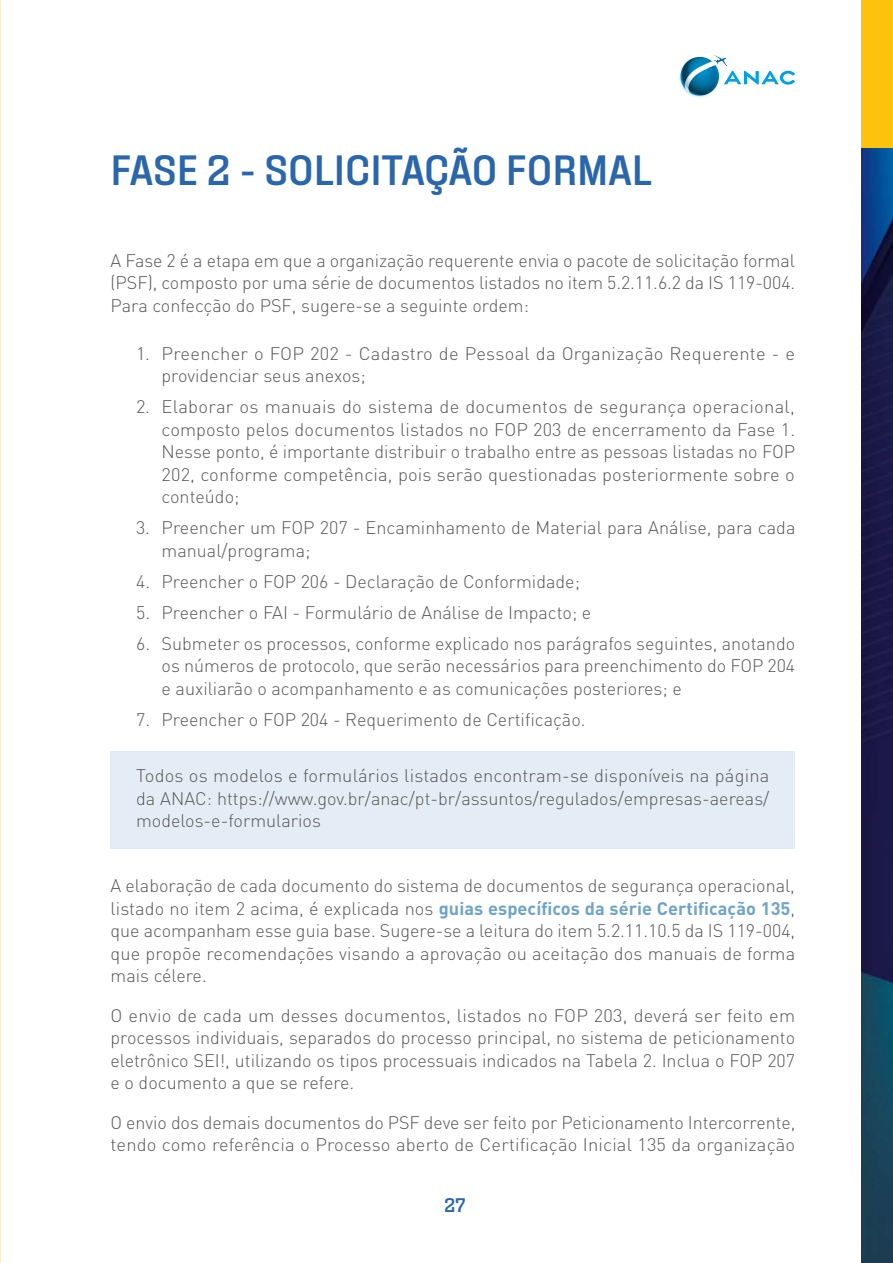
<style>
.page{position:relative;width:893px;height:1263px;background:#fff}
.page>*{position:absolute;margin:0;border:0;box-sizing:border-box;transform-origin:0 0}
.t1{font:500 42px "Fixture";color:#2a66ac}
.t2{font:500 19.5px "Fixture";color:#2a66ac}
.t3{font:300 18px/22.5px "DINOT";color:#575756;text-align:justify}
.s1{font-weight:700;color:#6fa3c8}
</style>
<div class="page">
<img style="left:861px;top:147px;width:32px;height:1116px">
<div style="left:861px;top:0;width:32px;height:147px;background:#fdc20b"></div>
<svg style="left:726px;top:71px;width:69px;height:14px"></svg>
<img style="left:679px;top:55px;width:47px;height:43px">
<svg style="left:0;top:10px;width:1px;height:1253px"></svg>
<div style="left:111px;top:752px;width:684px;height:97px;background:#e4edf6"></div>
<h1 class="t1" style="left:111px;top:144px;width:543px">FASE 2 - SOLICITAÇÃO FORMAL</h1>
<p class="t3" style="left:111px;top:248px;width:686px">A Fase 2 é a etapa em que a organização requerente envia o pacote de solicitação formal (PSF), composto por uma série de documentos listados no item 5.2.11.6.2 da IS 119-004.<br>Para confecção do PSF, sugere-se a seguinte ordem:</p>
<p class="t3" style="left:162px;top:341px;width:635px;text-indent:-26px">1. Preencher o FOP 202 - Cadastro de Pessoal da Organização Requerente - e providenciar seus anexos;</p>
<p class="t3" style="left:162px;top:395px;width:635px;text-indent:-26px">2. Elaborar os manuais do sistema de documentos de segurança operacional, composto pelos documentos listados no FOP 203 de encerramento da Fase 1.<br>Nesse ponto, é importante distribuir o trabalho entre as pessoas listadas no FOP 202, conforme competência, pois serão questionadas posteriormente sobre o conteúdo;</p>
<p class="t3" style="left:162px;top:516px;width:635px;text-indent:-26px">3. Preencher um FOP 207 - Encaminhamento de Material para Análise, para cada manual/programa;</p>
<p class="t3" style="left:136px;top:569px;width:445px">4. Preencher o FOP 206 - Declaração de Conformidade;</p>
<p class="t3" style="left:136px;top:600px;width:457px">5. Preencher o FAI - Formulário de Análise de Impacto; e</p>
<p class="t3" style="left:162px;top:631px;width:635px;text-indent:-26px">6. Submeter os processos, conforme explicado nos parágrafos seguintes, anotando os números de protocolo, que serão necessários para preenchimento do FOP 204 e auxiliarão o acompanhamento e as comunicações posteriores; e</p>
<p class="t3" style="left:136px;top:707px;width:451px">7. Preencher o FOP 204 - Requerimento de Certificação.</p>
<p class="t3" style="left:136px;top:764px;width:635px">Todos os modelos e formulários listados encontram-se disponíveis na página da ANAC: https://www.gov.br/anac/pt-br/assuntos/regulados/empresas-aereas/ modelos-e-formularios</p>
<p class="t3" style="left:111px;top:874px;width:686px">A elaboração de cada documento do sistema de documentos de segurança operacional, listado no item 2 acima, é explicada nos <span class="s1">guias específicos da série Certificação 135</span>, que acompanham esse guia base. Sugere-se a leitura do item 5.2.11.10.5 da IS 119-004, que propõe recomendações visando a aprovação ou aceitação dos manuais de forma mais célere.</p>
<p class="t3" style="left:111px;top:1003px;width:686px">O envio de cada um desses documentos, listados no FOP 203, deverá ser feito em processos individuais, separados do processo principal, no sistema de peticionamento eletrônico SEI!, utilizando os tipos processuais indicados na Tabela 2. Inclua o FOP 207 e o documento a que se refere.</p>
<p class="t3" style="left:111px;top:1110px;width:686px">O envio dos demais documentos do PSF deve ser feito por Peticionamento Intercorrente, tendo como referência o Processo aberto de Certificação Inicial 135 da organização</p>
<p class="t2" style="left:444px;top:1193px;width:23px">27</p>
</div>
